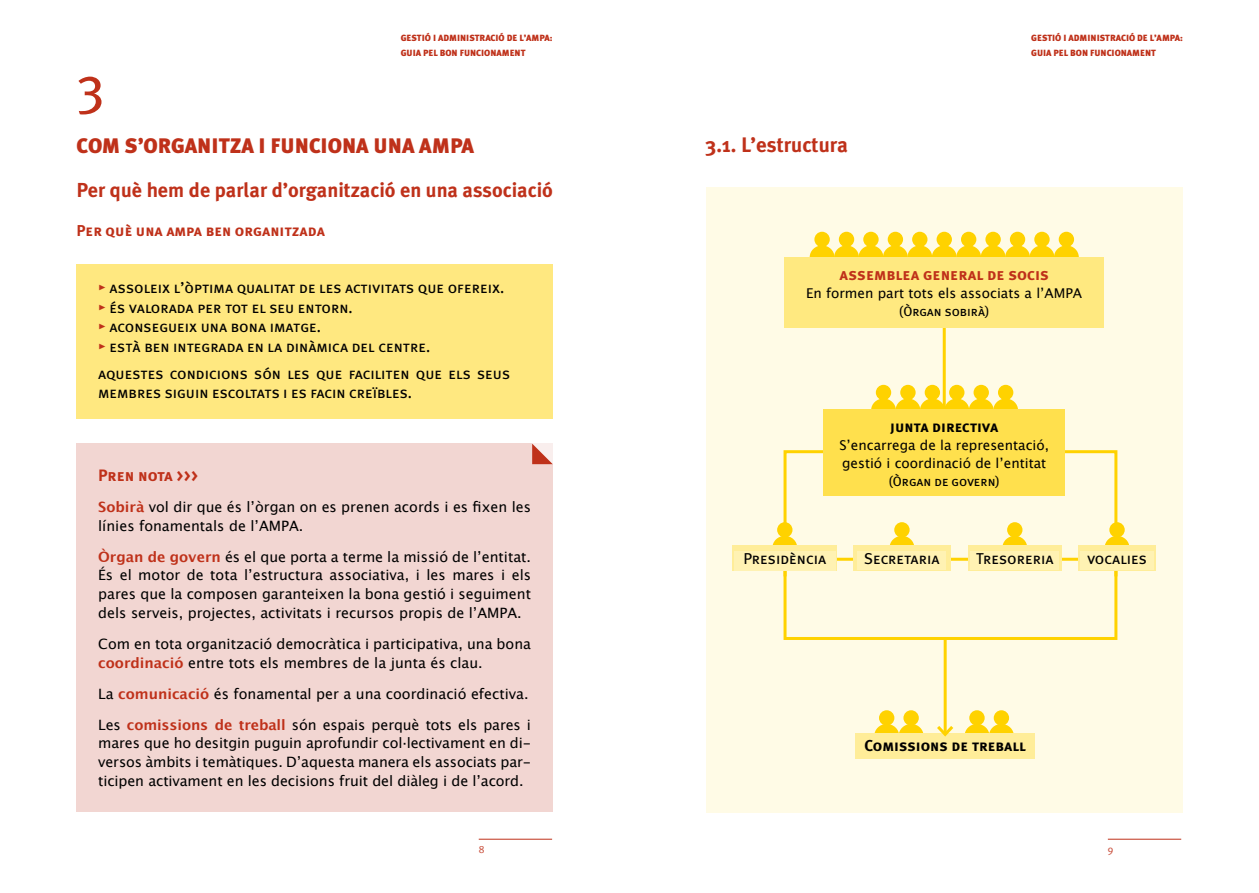
<style>
.page{position:relative;width:1259px;height:893px;background:#fff}
.page>*{position:absolute;margin:0;border:0;box-sizing:border-box;transform-origin:0 0}
.t1{font:54px "Meta Plus";color:#bf311a}
.t2{font:900 21px "Meta Plus";color:#bf311a}
.t3{font:700 21px "Meta Plus";color:#bf311a}
.t4{font:700 20.25px "Meta Plus";color:#bf311a}
.t5{font:16.5px "Meta Plus Bold Caps";color:#bf311a}
.t6{font:15.75px/27px "Meta Plus Book Caps";color:#000}
.t7{font:15.75px "Meta Plus Bold Caps";color:#000}
.t8{font:15.75px "Meta Plus Bold Caps";color:#bf311a}
.t9{font:14.25px/18.8px "Lucida Grande";color:#000}
.t10{font:13.5px/18px "Lucida Grande";color:#000}
.t11{font:13.5px "Meta Plus Book Caps";color:#000}
.t12{font:10.5px "Meta Plus";color:#cc5a48}
.t13{font:900 9px/15px "Meta Plus";color:#bf311a}
.s1{color:#bf311a}
.s2{font-weight:700;color:#bf311a}
</style>
<div class="page">
<div style="left:706px;top:187px;width:476px;height:625px;background:#fffbe6"></div>
<div style="left:77px;top:264px;width:476px;height:154px;background:#ffe880"></div>
<div style="left:77px;top:444px;width:476px;height:368px;background:#f2d6d2"></div>
<svg style="left:532px;top:444px;width:21px;height:20px"></svg>
<hr style="left:479px;top:839px;width:73px;height:1px;background:#bf311a">
<hr style="left:1108px;top:839px;width:73px;height:1px;background:#bf311a">
<div style="left:879px;top:710px;width:15px;height:16px;background:#ffd200;border-radius:50%"></div>
<svg style="left:874px;top:724px;width:49px;height:10px"></svg>
<div style="left:903px;top:710px;width:16px;height:16px;background:#ffd200;border-radius:50%"></div>
<div style="left:969px;top:710px;width:15px;height:16px;background:#ffd200;border-radius:50%"></div>
<svg style="left:964px;top:724px;width:49px;height:10px"></svg>
<div style="left:993px;top:710px;width:16px;height:16px;background:#ffd200;border-radius:50%"></div>
<div style="left:876px;top:385px;width:15px;height:15px;background:#ffd200;border-radius:50%"></div>
<div style="left:900px;top:385px;width:15px;height:15px;background:#ffd200;border-radius:50%"></div>
<div style="left:924px;top:385px;width:16px;height:15px;background:#ffd200;border-radius:50%"></div>
<div style="left:949px;top:385px;width:15px;height:15px;background:#ffd200;border-radius:50%"></div>
<div style="left:973px;top:385px;width:16px;height:15px;background:#ffd200;border-radius:50%"></div>
<svg style="left:871px;top:398px;width:147px;height:11px"></svg>
<div style="left:998px;top:385px;width:15px;height:15px;background:#ffd200;border-radius:50%"></div>
<div style="left:814px;top:232px;width:16px;height:15px;background:#ffd200;border-radius:50%"></div>
<div style="left:839px;top:232px;width:15px;height:15px;background:#ffd200;border-radius:50%"></div>
<div style="left:863px;top:232px;width:15px;height:15px;background:#ffd200;border-radius:50%"></div>
<div style="left:887px;top:232px;width:16px;height:15px;background:#ffd200;border-radius:50%"></div>
<div style="left:912px;top:232px;width:15px;height:15px;background:#ffd200;border-radius:50%"></div>
<div style="left:936px;top:232px;width:16px;height:15px;background:#ffd200;border-radius:50%"></div>
<div style="left:961px;top:232px;width:15px;height:15px;background:#ffd200;border-radius:50%"></div>
<div style="left:985px;top:232px;width:15px;height:15px;background:#ffd200;border-radius:50%"></div>
<div style="left:1010px;top:232px;width:15px;height:15px;background:#ffd200;border-radius:50%"></div>
<div style="left:1034px;top:232px;width:15px;height:15px;background:#ffd200;border-radius:50%"></div>
<svg style="left:809px;top:245px;width:269px;height:12px"></svg>
<div style="left:1058px;top:232px;width:16px;height:15px;background:#ffd200;border-radius:50%"></div>
<div style="left:783px;top:450px;width:334px;height:128px;border:3px solid #ffd200"></div>
<hr style="left:943px;top:640px;width:3px;height:94px;background:#ffd200">
<hr style="left:942px;top:327px;width:3px;height:84px;background:#ffd200">
<div style="left:823px;top:409px;width:241px;height:86px;background:#ffe04d"></div>
<div style="left:855px;top:734px;width:179px;height:25px;background:#ffed99"></div>
<div style="left:783px;top:569px;width:334px;height:71px;border:3px solid #ffd200"></div>
<div style="left:784px;top:257px;width:320px;height:70px;background:#ffe980"></div>
<svg style="left:934px;top:723px;width:22px;height:14px"></svg>
<hr style="left:819px;top:558px;width:309px;height:3px;background:#ffd200">
<svg style="left:772px;top:536px;width:25px;height:10px"></svg>
<div style="left:777px;top:522px;width:15px;height:16px;background:#ffd200;border-radius:50%"></div>
<div style="left:732px;top:546px;width:105px;height:25px;background:#ffed99"></div>
<div style="left:734px;top:551px;width:101px;height:20px;background:#fff2b3"></div>
<svg style="left:889px;top:536px;width:25px;height:10px"></svg>
<div style="left:894px;top:522px;width:15px;height:16px;background:#ffd200;border-radius:50%"></div>
<div style="left:853px;top:546px;width:97px;height:25px;background:#ffed99"></div>
<div style="left:857px;top:551px;width:89px;height:19px;background:#fff2b3"></div>
<svg style="left:1002px;top:536px;width:25px;height:10px"></svg>
<div style="left:1007px;top:522px;width:15px;height:16px;background:#ffd200;border-radius:50%"></div>
<div style="left:968px;top:546px;width:93px;height:25px;background:#ffed99"></div>
<div style="left:970px;top:551px;width:89px;height:19px;background:#fff2b3"></div>
<svg style="left:1104px;top:536px;width:25px;height:10px"></svg>
<div style="left:1109px;top:522px;width:15px;height:16px;background:#ffd200;border-radius:50%"></div>
<div style="left:1078px;top:546px;width:78px;height:25px;background:#ffed99"></div>
<div style="left:1080px;top:551px;width:73px;height:19px;background:#fff2b3"></div>
<p class="t13" style="left:401px;top:30px;width:153px">GESTIÓ I ADMINISTRACIÓ DE L’AMPA:<br>GUiA PEL BON FU NCIONAMENT</p>
<h1 class="t1" style="left:77px;top:55px;width:30px">3</h1>
<h2 class="t2" style="left:77px;top:133px;width:399px">COM S’ORGANITZA I FU NCIONA U NA AMPA</h2>
<h3 class="t4" style="left:77px;top:179px;width:478px">Per què hem de parlar d’organització en una associació</h3>
<p class="t8" style="left:77px;top:222px;width:250px">Per què una ampa ben organitzada</p>
<p class="t6" style="left:98px;top:274px;width:407px"><span class="s1">•</span> assoleix l’òptima qualitat de les activitats que ofereix.</p>
<p class="t6" style="left:98px;top:293px;width:256px"><span class="s1">•</span> és valorada per tot el seu entorn.</p>
<p class="t6" style="left:98px;top:313px;width:224px"><span class="s1">•</span> aconsegueix una bona imatge.</p>
<p class="t6" style="left:98px;top:332px;width:413px"><span class="s1">•</span> està ben integrada en la dinàmica del centre.<br>aquestes condicions són les que faciliten que els seus</p>
<p class="t6" style="left:98px;top:379px;width:315px">membres siguin escoltats i es facin creïbles.</p>
<p class="t5" style="left:98px;top:466px;width:101px">Pren nota &gt;&gt;&gt;</p>
<p class="t9" style="left:98px;top:498px;width:434px"><span class="s2">Sobirà</span> vol dir que és l’òrgan on es prenen acords i es fixen les línies fonamentals de l’AMPA.</p>
<p class="t9" style="left:98px;top:547px;width:434px;text-align:justify"><span class="s2">Òrgan de govern</span> és el que porta a terme la missió de l’entitat.<br>És el motor de tota l’estructura associativa, i les mares i els pares que la composen garanteixen la bona gestió i seguiment dels serveis, projectes, activitats i recursos propis de l’AMPA.</p>
<p class="t9" style="left:98px;top:634px;width:434px;line-height:19.5px">Com en tota organització democràtica i participativa, una bona <span class="s2">coordinació</span> entre tots els membres de la junta és clau.</p>
<p class="t9" style="left:98px;top:679px;width:434px;line-height:30.8px">La <span class="s2">comunicació</span> és fonamental per a una coordinació efectiva.<br>Les <span class="s2">comissions de treball</span> són espais perquè tots els pares i</p>
<p class="t9" style="left:98px;top:734px;width:434px;text-align:justify">mares que ho desitgin puguin aprofundir col·lectivament en di&shy;versos àmbits i temàtiques. D’aquesta manera els associats par&shy;ticipen activament en les decisions fruit del diàleg i de l’acord.</p>
<h2 class="t3" style="left:706px;top:133px;width:144px">3.1. L’estructura</h2>
<p class="t13" style="left:1031px;top:30px;width:153px">GESTIÓ I ADMINISTRACIÓ DE L’AMPA:<br>GUiA PEL BON FU NCIONAMENT</p>
<p class="t5" style="left:839px;top:265px;width:211px">assemblea general de socis</p>
<p class="t10" style="left:806px;top:284px;width:277px">En formen part tots els associats a l’AMPA</p>
<p class="t11" style="left:899px;top:303px;width:92px">(Òrgan sobirà)</p>
<p class="t7" style="left:890px;top:417px;width:110px">junta directiva</p>
<p class="t10" style="left:839px;top:436px;width:211px">S’encarrega de la representació, gestió i coordinació de l’entitat</p>
<p class="t11" style="left:888px;top:473px;width:113px">(Òrgan de govern)</p>
<p class="t6" style="left:743px;top:545px;width:84px">Presidència</p>
<p class="t6" style="left:864px;top:545px;width:77px">Secretaria</p>
<p class="t6" style="left:976px;top:545px;width:79px">Tresoreria</p>
<p class="t6" style="left:1087px;top:545px;width:61px">vocalies</p>
<p class="t7" style="left:864px;top:737px;width:163px">Comissions de treball</p>
<p class="t12" style="left:479px;top:844px;width:7px">8</p>
<p class="t12" style="left:1107px;top:844px;width:7px">9</p>
</div>
